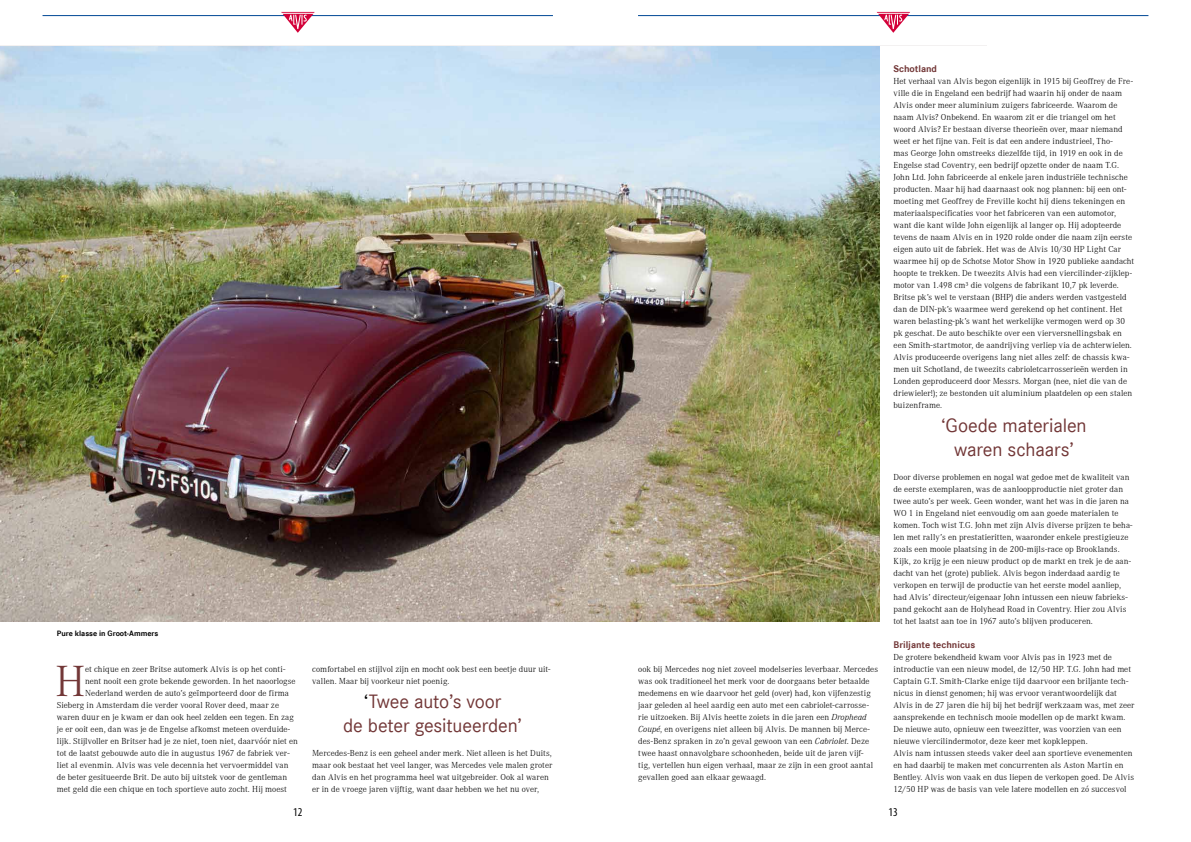
<style>
.page{position:relative;width:1191px;height:842px;background:#fff}
.page>*{position:absolute;margin:0;border:0;box-sizing:border-box;transform-origin:0 0}
.t1{font:300 44.9px "Corporate A";color:#723737}
.t2{font:20px/24px "Corporate S";letter-spacing:-.01em;color:#723737;text-align:center}
.t3{font:condensed 12px "Myriad Pro";color:#000}
.t4{font:700 10px "Corporate S";color:#723737}
.t5{font:300 9px/12px "Corporate A";letter-spacing:.005em;color:#000}
.t6{font:700 8px "Corporate S";color:#000}
.s1{color:#000}
.s2{font-style:italic}
</style>
<div class="page">
<hr style="left:43px;top:15px;width:510px;height:1px;background:#004895">
<hr style="left:638px;top:15px;width:510px;height:1px;background:#004895">
<svg style="left:281px;top:12px;width:34px;height:21px"></svg>
<svg style="left:876px;top:12px;width:34px;height:21px"></svg>
<img style="left:0;top:46px;width:879px;height:575px">
<p class="t6" style="left:57px;top:629px;width:103px">Pure klasse in Groot-Ammers</p>
<h1 class="t1" style="left:55px;top:657px;width:31px">H</h1>
<p class="t5" style="left:85px;top:664px;width:202px">et chique en zeer Britse automerk Alvis is op het conti-</p>
<p class="t5" style="left:85px;top:676px;width:212px">nent nooit een grote bekende geworden. In het naoorlogse</p>
<p class="t5" style="left:85px;top:688px;width:205px">Nederland werden de auto’s geïmporteerd door de firma</p>
<p class="t5" style="left:57px;top:700px;width:224px">Sieberg in Amsterdam die verder vooral Rover deed, maar ze</p>
<p class="t5" style="left:57px;top:712px;width:238px">waren duur en je kwam er dan ook heel zelden een tegen. En zag</p>
<p class="t5" style="left:57px;top:724px;width:235px">je er ooit een, dan was je de Engelse afkomst meteen overduide-</p>
<p class="t5" style="left:57px;top:736px;width:242px">lijk. Stijlvoller en Britser had je ze niet, toen niet, daarvóór niet en</p>
<p class="t5" style="left:57px;top:747px;width:234px">tot de laatst gebouwde auto die in augustus 1967 de fabriek ver-</p>
<p class="t5" style="left:57px;top:759px;width:233px">liet al evenmin. Alvis was vele decennia het vervoermiddel van</p>
<p class="t5" style="left:57px;top:771px;width:232px">de beter gesitueerde Brit. De auto bij uitstek voor de gentleman</p>
<p class="t5" style="left:57px;top:783px;width:231px">met geld die een chique en toch sportieve auto zocht. Hij moest</p>
<p class="t5" style="left:312px;top:663px;width:240px">comfortabel en stijlvol zijn en mocht ook best een beetje duur uit&shy;vallen. Maar bij voorkeur niet poenig.</p>
<h2 class="t2" style="left:343px;top:690px;width:180px"><span class="s1">‘</span>Twee auto’s voor<br>de beter gesitueerden’</h2>
<p class="t5" style="left:312px;top:748px;width:242px">Mercedes-Benz is een geheel ander merk. Niet alleen is het Duits, maar ook bestaat het veel langer, was Mercedes vele malen groter dan Alvis en het programma heel wat uitgebreider. Ook al waren er in de vroege jaren vijftig, want daar hebben we het nu over,</p>
<p class="t5" style="left:638px;top:664px;width:241px">ook bij Mercedes nog niet zoveel modelseries leverbaar. Mercedes was ook traditioneel het merk voor de doorgaans beter betaalde medemens en wie daarvoor het geld (over) had, kon vijfenzestig jaar geleden al heel aardig een auto met een cabriolet-carrosse&shy;rie uitzoeken. Bij Alvis heette zoiets in die jaren een <span class="s2">Drophead Coupé</span>, en overigens niet alleen bij Alvis. De mannen bij Merce&shy;des-Benz spraken in zo’n geval gewoon van een <span class="s2">Cabriolet</span>. Deze twee haast onnavolgbare schoonheden, beide uit de jaren vijf-<br>tig, vertellen hun eigen verhaal, maar ze zijn in een groot aantal gevallen goed aan elkaar gewaagd.</p>
<p class="t4" style="left:893px;top:63px;width:45px">Schotland</p>
<p class="t5" style="left:893px;top:76px;width:242px">Het verhaal van Alvis begon eigenlijk in 1915 bij Geoffrey de Fre&shy;ville die in Engeland een bedrijf had waarin hij onder de naam Alvis onder meer aluminium zuigers fabriceerde. Waarom de naam Alvis? Onbekend. En waarom zit er die triangel om het woord Alvis? Er bestaan diverse theorieën over, maar niemand weet er het fijne van. Feit is dat een andere industrieel, Tho-<br>mas George John omstreeks diezelfde tijd, in 1919 en ook in de Engelse stad Coventry, een bedrijf opzette onder de naam T.G.<br>John Ltd. John fabriceerde al enkele jaren industriële technische producten. Maar hij had daarnaast ook nog plannen: bij een ont&shy;moeting met Geoffrey de Freville kocht hij diens tekeningen en materiaalspecificaties voor het fabriceren van een automotor, want die kant wilde John eigenlijk al langer op. Hij adopteerde tevens de naam Alvis en in 1920 rolde onder die naam zijn eerste eigen auto uit de fabriek. Het was de Alvis 10/30 HP Light Car waarmee hij op de Schotse Motor Show in 1920 publieke aandacht hoopte te trekken. De tweezits Alvis had een viercilinder-zijklep&shy;motor van 1.498 cm³ die volgens de fabrikant 10,7 pk leverde.<br>Britse pk’s wel te verstaan (BHP) die anders werden vastgesteld dan de DIN-pk’s waarmee werd gerekend op het continent. Het waren belasting-pk’s want het werkelijke vermogen werd op 30 pk geschat. De auto beschikte over een vierversnellingsbak en een Smith-startmotor, de aandrijving verliep via de achterwielen.<br>Alvis produceerde overigens lang niet alles zelf: de chassis kwa&shy;men uit Schotland, de tweezits cabrioletcarrosserieën werden in Londen geproduceerd door Messrs. Morgan (nee, niet die van de driewieler!); ze bestonden uit aluminium plaatdelen op een stalen buizenframe.</p>
<h2 class="t2" style="left:941px;top:414px;width:147px">‘Goede materialen waren schaars’</h2>
<p class="t5" style="left:893px;top:472px;width:240px">Door diverse problemen en nogal wat gedoe met de kwaliteit van de eerste exemplaren, was de aanloopproductie niet groter dan twee auto’s per week. Geen wonder, want het was in die jaren na WO 1 in Engeland niet eenvoudig om aan goede materialen te komen. Toch wist T.G. John met zijn Alvis diverse prijzen te beha&shy;len met rally’s en prestatieritten, waaronder enkele prestigieuze zoals een mooie plaatsing in de 200-mijls-race op Brooklands.<br>Kijk, zo krijg je een nieuw product op de markt en trek je de aan&shy;dacht van het (grote) publiek. Alvis begon inderdaad aardig te verkopen en terwijl de productie van het eerste model aanliep, had Alvis’ directeur/eigenaar John intussen een nieuw fabrieks&shy;pand gekocht aan de Holyhead Road in Coventry. Hier zou Alvis tot het laatst aan toe in 1967 auto’s blijven produceren.</p>
<p class="t4" style="left:893px;top:639px;width:83px">Briljante technicus</p>
<p class="t5" style="left:893px;top:652px;width:242px">De grotere bekendheid kwam voor Alvis pas in 1923 met de introductie van een nieuw model, de 12/50 HP. T.G. John had met Captain G.T. Smith-Clarke enige tijd daarvoor een briljante tech&shy;nicus in dienst genomen; hij was ervoor verantwoordelijk dat Alvis in de 27 jaren die hij bij het bedrijf werkzaam was, met zeer aansprekende en technisch mooie modellen op de markt kwam.<br>De nieuwe auto, opnieuw een tweezitter, was voorzien van een nieuwe viercilindermotor, deze keer met kopkleppen.<br>Alvis nam intussen steeds vaker deel aan sportieve evenementen en had daarbij te maken met concurrenten als Aston Martin en Bentley. Alvis won vaak en dus liepen de verkopen goed. De Alvis 12/50 HP was de basis van vele latere modellen en zó succesvol</p>
<h3 class="t3" style="left:293px;top:805px;width:11px">12</h3>
<h3 class="t3" style="left:888px;top:805px;width:11px">13</h3>
</div>
